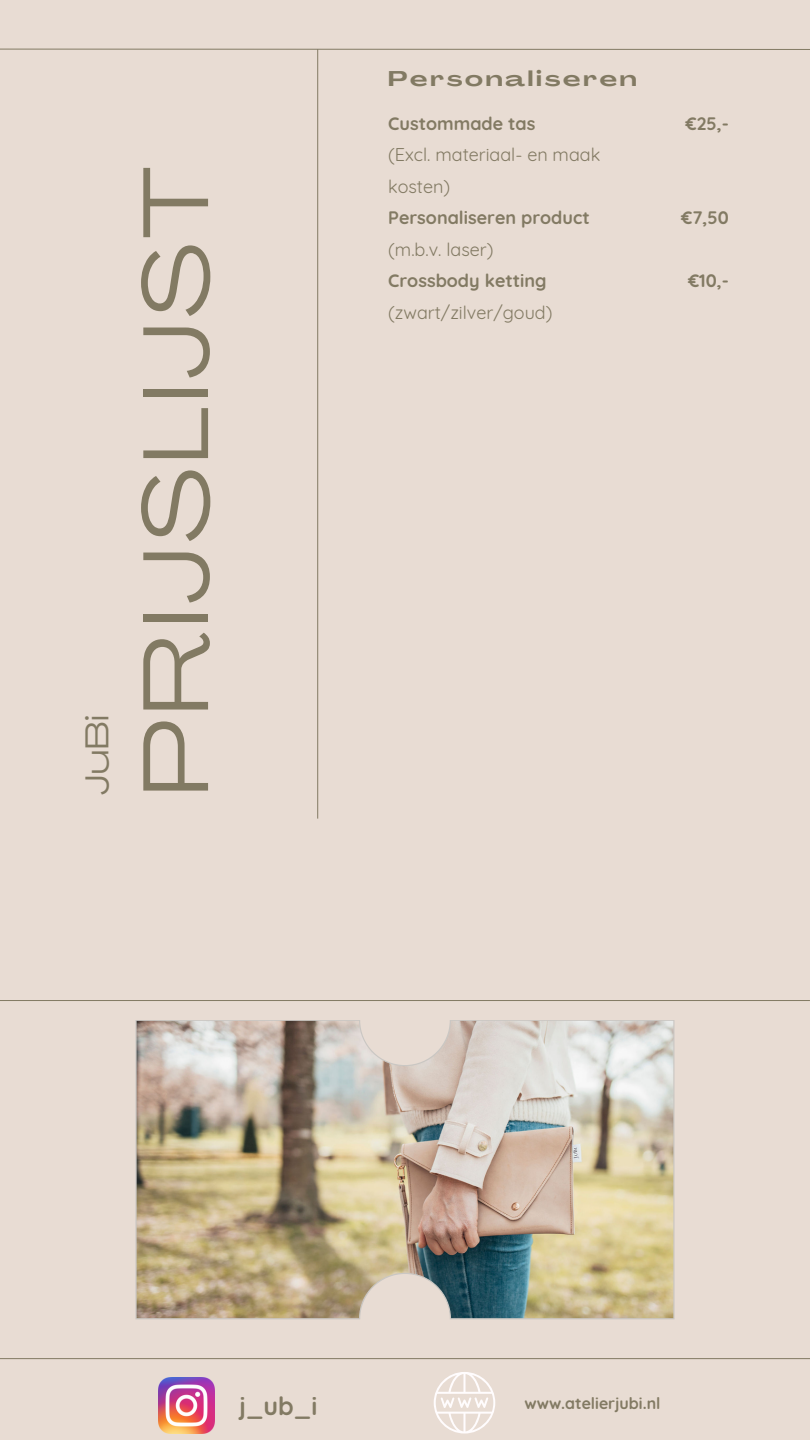
<style>
.page{position:relative;width:810px;height:1440px;background:#e8dcd3}
.page>*{position:absolute;margin:0;border:0;box-sizing:border-box;transform-origin:0 0}
.t1{font:91.8px "Agrandir Grand";letter-spacing:.065em;color:#827a63}
.t2{font:32.6px "Agrandir Grand";color:#827a63}
.t3{font:700 25px "Quicksand";color:#827a63}
.t4{font:700 21px "Agrandir Grand";letter-spacing:.13em;color:#827a63}
.t5{font:700 18px "Quicksand";color:#827a63}
.t6{font:18px/31.5px "Quicksand";color:#827a63}
.t7{font:700 16px "Quicksand";color:#827a63}
</style>
<div class="page">
<img style="left:135px;top:1020px;width:540px;height:299px">
<hr style="left:0;top:1358px;width:810px;height:1px;background:#827a63">
<hr style="left:0;top:1000px;width:810px;height:1px;background:#827a63">
<svg style="left:0;top:48px;width:810px;height:2px;background:#b4aa9a"></svg>
<hr style="left:317px;top:49px;width:1px;height:770px;background:#827a63">
<img style="left:158px;top:1378px;width:57px;height:56px">
<svg style="left:434px;top:1372px;width:61px;height:62px"></svg>
<h2 class="t2" style="left:84px;top:795px;width:82px;rotate:-90deg">JuBi</h2>
<h1 class="t1" style="left:139px;top:795px;width:629px;rotate:-90deg">PRIJSLIJST</h1>
<p class="t4" style="left:388px;top:70px;width:250px">Personaliseren</p>
<p class="t5" style="left:388px;top:112px;width:149px">Custommade tas</p>
<p class="t6" style="left:388px;top:139px;width:214px">(Excl. materiaal- en maak kosten)</p>
<p class="t5" style="left:388px;top:206px;width:203px">Personaliseren product</p>
<p class="t6" style="left:388px;top:233px;width:107px">(m.b.v. laser)</p>
<p class="t5" style="left:388px;top:269px;width:160px">Crossbody ketting</p>
<p class="t6" style="left:388px;top:296px;width:166px">(zwart/zilver/goud)</p>
<p class="t5" style="left:686px;top:112px;width:45px">€25,-</p>
<p class="t5" style="left:681px;top:206px;width:49px">€7,50</p>
<p class="t5" style="left:688px;top:269px;width:42px">€10,-</p>
<h3 class="t3" style="left:239px;top:1390px;width:80px">j_ub_i</h3>
<p class="t7" style="left:525px;top:1393px;width:137px">www.atelierjubi.nl</p>
</div>
